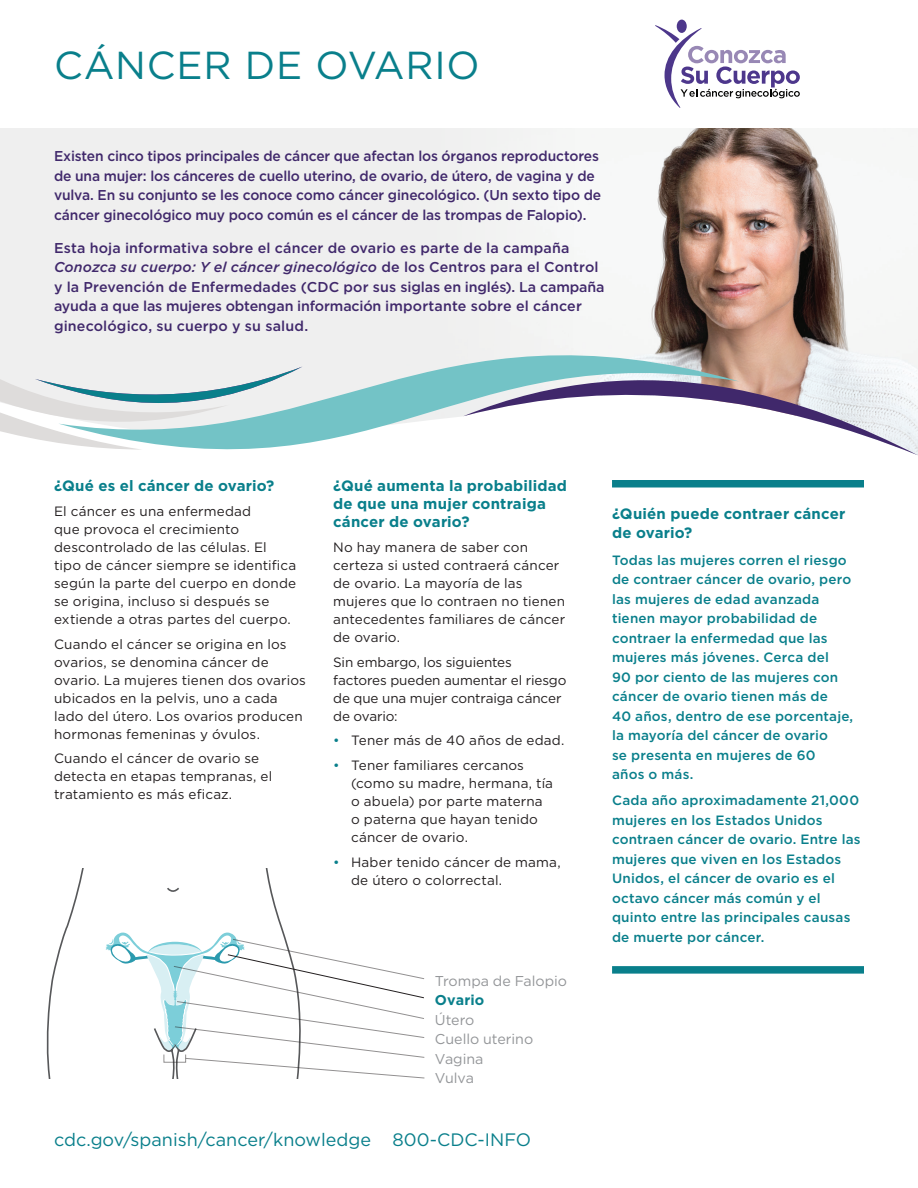
<style>
.page{position:relative;width:918px;height:1188px;background:#fff}
.page>*{position:absolute;margin:0;border:0;box-sizing:border-box;transform-origin:0 0}
.t1{font:39px "Gotham";letter-spacing:.02em;color:#097f8b}
.t2{font:18px "Gotham";color:#097f8b}
.t3{font:700 15px/18px "Gotham";letter-spacing:.01em;color:#097f8b}
.t4{font:500 14.25px/19.5px "Gotham";letter-spacing:-.005em;color:#40286b}
.t5{font:14.25px/19.5px "Gotham";letter-spacing:-.005em;color:#939598}
.t6{font:700 14.25px "Gotham";letter-spacing:.005em;color:#097f8b}
.t7{font:13.5px/18px "Gotham";letter-spacing:.01em;color:#231f20}
.t8{font:500 13.5px/19.5px "Gotham";letter-spacing:.015em;color:#097f8b}
.t9{font:13.5px/18px "Gotham";letter-spacing:-.01em;color:#231f20}
.s1{font-style:italic}
.s2{color:#097f8b}
</style>
<div class="page">
<div style="left:0;top:128px;width:918px;height:327px;background:#efefef"></div>
<img style="left:657px;top:128px;width:190px;height:211px">
<svg style="left:58px;top:292px;width:681px;height:163px"></svg>
<svg style="left:463px;top:339px;width:455px;height:116px"></svg>
<svg style="left:0;top:367px;width:303px;height:83px"></svg>
<div style="left:612px;top:480px;width:252px;height:8px;background:#097f8b"></div>
<svg style="left:47px;top:869px;width:237px;height:210px"></svg>
<svg style="left:106px;top:933px;width:319px;height:146px"></svg>
<div style="left:677px;top:20px;width:10px;height:13px;background:#4d378b;border-radius:50%"></div>
<svg style="left:655px;top:25px;width:145px;height:83px"></svg>
<div style="left:612px;top:966px;width:252px;height:8px;background:#097f8b"></div>
<h1 class="t1" style="left:54px;top:41px;width:427px">CÁNCER DE OVARIO</h1>
<p class="t4" style="left:54px;top:146px;width:549px">Existen cinco tipos principales de cáncer que afectan los órganos reproductores de una mujer: los cánceres de cuello uterino, de ovario, de útero, de vagina y de vulva. En su conjunto se les conoce como cáncer ginecológico. (Un sexto tipo de cáncer ginecológico muy poco común es el cáncer de las trompas de Falopio).</p>
<p class="t4" style="left:54px;top:238px;width:552px">Esta hoja informativa sobre el cáncer de ovario es parte de la campaña <span class="s1">Conozca su cuerpo: Y el cáncer ginecológico</span> de los Centros para el Control y la Prevención de Enfermedades (CDC por sus siglas en inglés). La campaña ayuda a que las mujeres obtengan información importante sobre el cáncer ginecológico, su cuerpo y su salud.</p>
<h2 class="t3" style="left:54px;top:477px;width:222px">¿Qué es el cáncer de ovario?</h2>
<p class="t7" style="left:54px;top:502px;width:244px">El cáncer es una enfermedad<br>que provoca el crecimiento descontrolado de las células. El tipo de cáncer siempre se identifica según la parte del cuerpo en donde se origina, incluso si después se extiende a otras partes del cuerpo.</p>
<p class="t7" style="left:54px;top:635px;width:253px">Cuando el cáncer se origina en los ovarios, se denomina cáncer de ovario. La mujeres tienen dos ovarios ubicados en la pelvis, uno a cada lado del útero. Los ovarios producen hormonas femeninas y óvulos.</p>
<p class="t7" style="left:54px;top:749px;width:220px">Cuando el cáncer de ovario se detecta en etapas tempranas, el tratamiento es más eficaz.</p>
<h2 class="t3" style="left:333px;top:477px;width:235px">¿Qué aumenta la probabilidad de que una mujer contraiga cáncer de ovario?</h2>
<p class="t7" style="left:333px;top:538px;width:234px">No hay manera de saber con certeza si usted contraerá cáncer de ovario. La mayoría de las mujeres que lo contraen no tienen antecedentes familiares de cáncer de ovario.</p>
<p class="t9" style="left:333px;top:653px;width:235px">Sin embargo, los siguientes factores pueden aumentar el riesgo de que una mujer contraiga cáncer de ovario:</p>
<p class="t7" style="left:333px;top:731px;width:233px"><span class="s2">•</span> Tener más de 40 años de edad.</p>
<p class="t7" style="left:351px;top:756px;width:203px;text-indent:-18px"><span class="s2">•</span> Tener familiares cercanos (como su madre, hermana, tía o abuela) por parte materna o paterna que hayan tenido cáncer de ovario.</p>
<p class="t7" style="left:351px;top:853px;width:211px;text-indent:-18px"><span class="s2">•</span> Haber tenido cáncer de mama, de útero o colorrectal.</p>
<p class="t5" style="left:435px;top:970px;width:134px">Trompa de Falopio</p>
<p class="t6" style="left:435px;top:991px;width:51px">Ovario</p>
<p class="t5" style="left:435px;top:1009px;width:100px">Útero<br>Cuello uterino<br>Vagina<br>Vulva</p>
<p class="t2" style="left:54px;top:1128px;width:479px">cdc.gov/spanish/cancer/knowledge 800-CDC-INFO</p>
<h2 class="t3" style="left:612px;top:504px;width:235px;line-height:19.5px">¿Quién puede contraer cáncer de ovario?</h2>
<p class="t8" style="left:612px;top:550px;width:243px">Todas las mujeres corren el riesgo de contraer cáncer de ovario, pero las mujeres de edad avanzada tienen mayor probabilidad de contraer la enfermedad que las mujeres más jóvenes. Cerca del<br>90 por ciento de las mujeres con cáncer de ovario tienen más de<br>40 años, dentro de ese porcentaje, la mayoría del cáncer de ovario<br>se presenta en mujeres de 60<br>años o más.</p>
<p class="t8" style="left:612px;top:791px;width:250px">Cada año aproximadamente 21,000 mujeres en los Estados Unidos contraen cáncer de ovario. Entre las mujeres que viven en los Estados<br>Unidos, el cáncer de ovario es el octavo cáncer más común y el quinto entre las principales causas de muerte por cáncer.</p>
</div>
